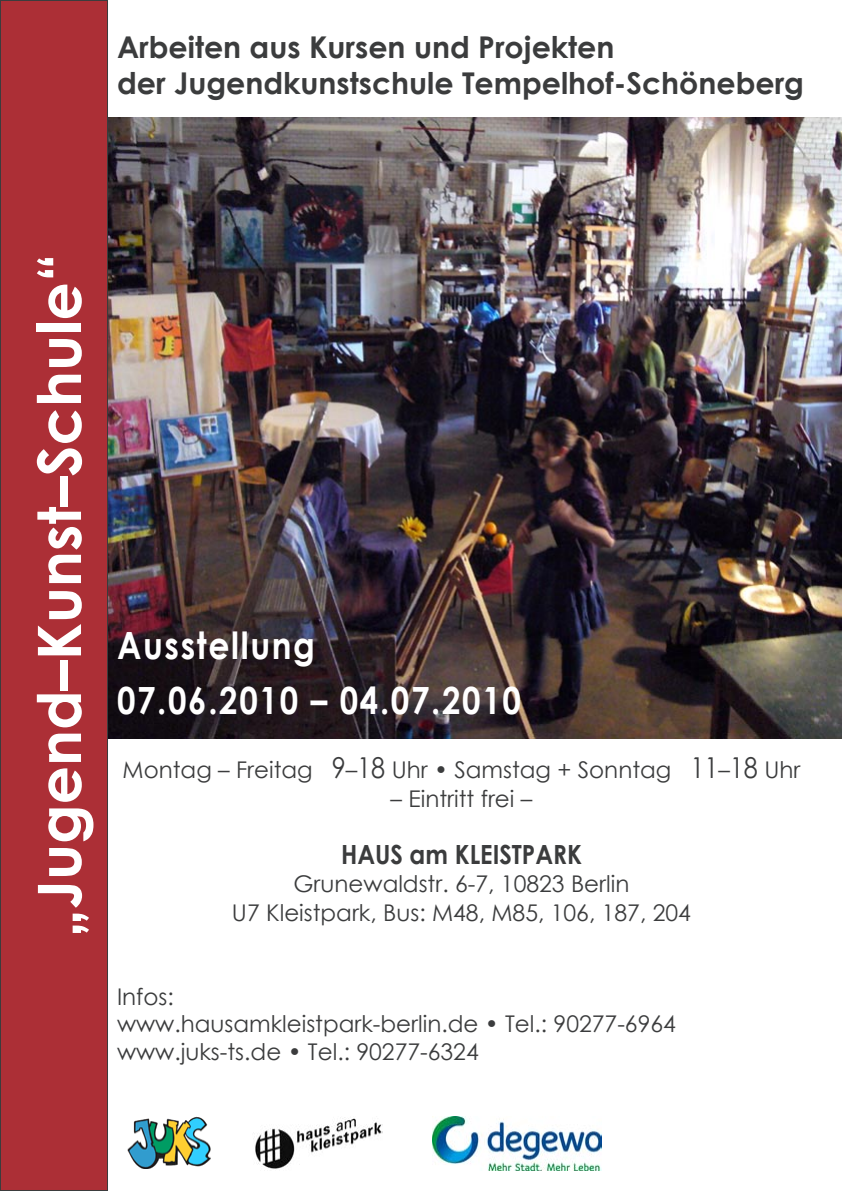
<style>
.page{position:relative;width:842px;height:1191px;background:#fff}
.page>*{position:absolute;margin:0;border:0;box-sizing:border-box;transform-origin:0 0}
.t1{font:700 60px "Century Gothic";color:#fff}
.t2{font:700 37.5px "Century Gothic";letter-spacing:.05em;color:#fff;scale:.88 1}
.t3{font:700 30px "Century Gothic";color:#3b3c3d}
.t4{font:700 26.4px "Century Gothic";color:#3b3c3d;scale:.91 1}
.t5{font:23px "Century Gothic";color:#3b3c3d}
.s1{font-size:28.8px}
</style>
<div class="page">
<img style="left:108px;top:117px;width:734px;height:621px">
<img style="left:432px;top:1116px;width:170px;height:54px">
<img style="left:255px;top:1117px;width:127px;height:52px">
<div style="left:0;top:0;width:108px;height:1190px;background:#ac2f36"></div>
<div style="left:0;top:0;width:108px;height:1191px;border:1px solid #3b3c3d"></div>
<img style="left:127px;top:1116px;width:84px;height:52px">
<p class="t3" style="left:117px;top:24px;width:499px">Arbeiten aus Kursen und Projekten</p>
<p class="t3" style="left:117px;top:60px;width:688px">der Jugendkunstschule Tempelhof-Schöneberg</p>
<p class="t1" style="left:14px;top:937px;width:686px;rotate:-90deg">„Jugend–Kunst–Schule“</p>
<p class="t2" style="left:117px;top:616px;width:226px">Ausstellung</p>
<p class="t2" style="left:117px;top:672px;width:461px">07.06.2010 – 04.07.2010</p>
<p class="t5" style="left:123px;top:753px;width:679px">Montag – Freitag <span class="s1">9</span>–<span class="s1">18</span> Uhr • Samstag + Sonntag <span class="s1">11</span>–<span class="s1">18</span> Uhr</p>
<p class="t5" style="left:391px;top:782px;width:143px">– Eintritt frei –</p>
<p class="t4" style="left:341px;top:834px;width:266px">HAUS am KLEISTPARK</p>
<p class="t5" style="left:294px;top:867px;width:337px">Grunewaldstr. 6-7, 10823 Berlin</p>
<p class="t5" style="left:232px;top:896px;width:460px">U7 Kleistpark, Bus: M48, M85, 106, 187, 204</p>
<p class="t5" style="left:117px;top:980px;width:58px">Infos:</p>
<p class="t5" style="left:117px;top:1007px;width:560px">www.hausamkleistpark-berlin.de • Tel.: 90277-6964</p>
<p class="t5" style="left:117px;top:1035px;width:363px">www.juks-ts.de • Tel.: 90277-6324</p>
</div>
